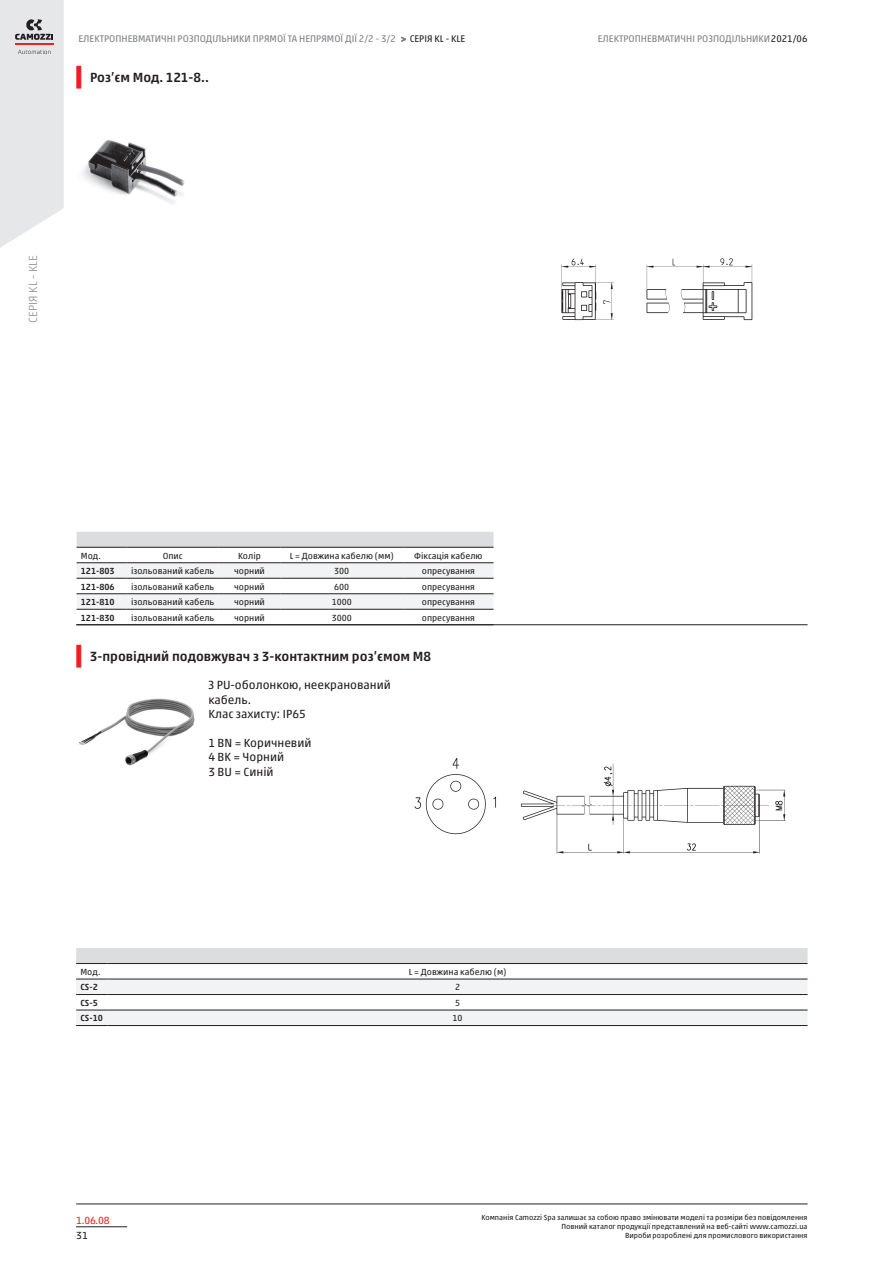
<style>
.page{position:relative;width:893px;height:1263px;background:#fff}
.page>*{position:absolute;margin:0;border:0;box-sizing:border-box;transform-origin:0 0}
.blockTitle_value{font:500 13.5px "Akko W1 G";color:#231f20}
.normal_value{font:12px/14.4px "Akko W1 G";color:#231f20}
.t1{font:300 12px "Akko W1 G";color:#939598}
.secL{font:10.5px "Akko W1 G";color:#e72621}
.sec4L{font:10.5px "Akko W1 G";color:#231f20}
.headTitleR{font:9.75px "Akko W1 G";color:#808285}
.footTitleR{font:9.75px "Akko W1 G";color:#808285}
.headTitleR-2{font:9.75px "Akko W1 G";color:#231f20}
.models_cell{font:9px "Akko W1 G";color:#231f20}
.models_header{font:9px "Akko W1 G";color:#231f20}
.models_row_header{font:500 9px "Akko W1 G";color:#231f20}
.models_model{font:9px "Akko W1 G";color:#231f20}
.footNotesL{font:7.5px "Akko W1 G";color:#231f20}
.s1{font-size:9px;color:#808285}
.s2{color:#231f20}
</style>
<div class="page">
<hr style="left:76px;top:1226px;width:51px;height:1px;background:#231f20">
<svg style="left:0;top:0;width:64px;height:248px;background:#e4e4e6"></svg>
<svg style="left:76px;top:66px;width:5px;height:22px"></svg>
<div style="left:77px;top:532px;width:417px;height:15px;background:#dcdddf"></div>
<svg style="left:77px;top:563px;width:417px;height:46px"></svg>
<hr style="left:77px;top:578px;width:50px;height:1px;background:#231f20">
<hr style="left:77px;top:593px;width:50px;height:1px;background:#231f20">
<hr style="left:77px;top:609px;width:50px;height:1px;background:#231f20">
<hr style="left:127px;top:578px;width:92px;height:1px;background:#231f20">
<hr style="left:127px;top:593px;width:92px;height:1px;background:#231f20">
<hr style="left:127px;top:609px;width:92px;height:1px;background:#231f20">
<hr style="left:219px;top:578px;width:61px;height:1px;background:#231f20">
<hr style="left:219px;top:593px;width:61px;height:1px;background:#231f20">
<hr style="left:219px;top:609px;width:61px;height:1px;background:#231f20">
<hr style="left:280px;top:578px;width:123px;height:1px;background:#231f20">
<hr style="left:280px;top:593px;width:123px;height:1px;background:#231f20">
<hr style="left:280px;top:609px;width:123px;height:1px;background:#231f20">
<hr style="left:403px;top:578px;width:91px;height:1px;background:#231f20">
<hr style="left:403px;top:593px;width:91px;height:1px;background:#231f20">
<hr style="left:403px;top:609px;width:91px;height:1px;background:#231f20">
<hr style="left:77px;top:547px;width:50px;height:1px;background:#231f20">
<hr style="left:77px;top:562px;width:50px;height:1px;background:#231f20">
<hr style="left:127px;top:547px;width:92px;height:1px;background:#231f20">
<hr style="left:127px;top:562px;width:92px;height:1px;background:#231f20">
<hr style="left:219px;top:547px;width:61px;height:1px;background:#231f20">
<hr style="left:219px;top:562px;width:61px;height:1px;background:#231f20">
<hr style="left:280px;top:547px;width:123px;height:1px;background:#231f20">
<hr style="left:280px;top:562px;width:123px;height:1px;background:#231f20">
<hr style="left:403px;top:547px;width:91px;height:1px;background:#231f20">
<hr style="left:403px;top:562px;width:91px;height:1px;background:#231f20">
<hr style="left:76px;top:624px;width:731px;height:1px;background:#231f20">
<img style="left:83px;top:140px;width:102px;height:64px">
<img style="left:561px;top:258px;width:192px;height:63px">
<svg style="left:76px;top:645px;width:5px;height:22px"></svg>
<div style="left:76px;top:948px;width:731px;height:15px;background:#dcdddf"></div>
<svg style="left:76px;top:980px;width:731px;height:45px"></svg>
<hr style="left:76px;top:994px;width:32px;height:1px;background:#231f20">
<hr style="left:76px;top:1010px;width:32px;height:1px;background:#231f20">
<hr style="left:76px;top:1025px;width:32px;height:1px;background:#231f20">
<hr style="left:108px;top:994px;width:699px;height:1px;background:#231f20">
<hr style="left:108px;top:1010px;width:699px;height:1px;background:#231f20">
<hr style="left:108px;top:1025px;width:699px;height:1px;background:#231f20">
<hr style="left:76px;top:963px;width:32px;height:1px;background:#231f20">
<hr style="left:76px;top:979px;width:32px;height:1px;background:#231f20">
<hr style="left:108px;top:963px;width:699px;height:1px;background:#231f20">
<hr style="left:108px;top:979px;width:699px;height:1px;background:#231f20">
<hr style="left:76px;top:1204px;width:731px;height:1px;background:#231f20">
<img style="left:78px;top:698px;width:117px;height:68px">
<img style="left:414px;top:758px;width:372px;height:96px">
<p class="headTitleR" style="left:78px;top:32px;width:319px">ЕЛЕКТРОПНЕВМАТИЧНІ РОЗПОДІЛЬНИКИ ПРЯМОЇ ТА НЕПРЯМОЇ ДІЇ 2/2 - 3/2</p>
<p class="headTitleR-2" style="left:401px;top:32px;width:66px"><span class="s1">&gt;</span> СЕРІЯ KL - KLE</p>
<p class="footTitleR" style="left:598px;top:32px;width:211px">ЕЛЕКТРОПНЕВМАТИЧНІ РОЗПОДІЛЬНИКИ<span class="s2">2021/06</span></p>
<p class="blockTitle_value" style="left:90px;top:68px;width:120px">Роз’єм Мод. 121-8..</p>
<p class="t1" style="left:24px;top:323px;width:69px;rotate:-90deg">СЕРІЯ KL - KLE</p>
<p class="models_model" style="left:81px;top:549px;width:22px">Мод.</p>
<p class="models_header" style="left:163px;top:549px;width:21px">Опис</p>
<p class="models_header" style="left:238px;top:549px;width:24px">Колір</p>
<p class="models_header" style="left:290px;top:549px;width:106px">L = Довжина кабелю (мм)</p>
<p class="models_header" style="left:414px;top:549px;width:70px">Фіксація кабелю</p>
<p class="models_row_header" style="left:81px;top:564px;width:35px">121-803</p>
<p class="models_cell" style="left:131px;top:564px;width:85px">ізольований кабель</p>
<p class="models_cell" style="left:234px;top:564px;width:32px">чорний</p>
<p class="models_cell" style="left:334px;top:564px;width:17px">300</p>
<p class="models_cell" style="left:422px;top:564px;width:55px">опресування</p>
<p class="models_row_header" style="left:81px;top:580px;width:35px">121-806</p>
<p class="models_cell" style="left:131px;top:580px;width:85px">ізольований кабель</p>
<p class="models_cell" style="left:234px;top:580px;width:32px">чорний</p>
<p class="models_cell" style="left:334px;top:580px;width:17px">600</p>
<p class="models_cell" style="left:422px;top:580px;width:55px">опресування</p>
<p class="models_row_header" style="left:81px;top:595px;width:35px">121-810</p>
<p class="models_cell" style="left:131px;top:595px;width:85px">ізольований кабель</p>
<p class="models_cell" style="left:234px;top:595px;width:32px">чорний</p>
<p class="models_cell" style="left:332px;top:595px;width:22px">1000</p>
<p class="models_cell" style="left:422px;top:595px;width:55px">опресування</p>
<p class="models_row_header" style="left:81px;top:611px;width:35px">121-830</p>
<p class="models_cell" style="left:131px;top:611px;width:85px">ізольований кабель</p>
<p class="models_cell" style="left:234px;top:611px;width:32px">чорний</p>
<p class="models_cell" style="left:332px;top:611px;width:22px">3000</p>
<p class="models_cell" style="left:422px;top:611px;width:55px">опресування</p>
<p class="blockTitle_value" style="left:90px;top:647px;width:343px">3-провідний подовжувач з 3-контактним роз’ємом M8</p>
<p class="normal_value" style="left:209px;top:677px;width:184px">З PU-оболонкою, неекранований кабель.<br>Клас захисту: IP65</p>
<p class="normal_value" style="left:209px;top:735px;width:104px">1 BN = Коричневий<br>4 BK = Чорний<br>3 BU = Синій</p>
<p class="models_model" style="left:80px;top:965px;width:22px">Мод.</p>
<p class="models_header" style="left:409px;top:965px;width:99px">L = Довжина кабелю (м)</p>
<p class="models_row_header" style="left:80px;top:980px;width:19px">CS-2</p>
<p class="models_cell" style="left:455px;top:981px;width:7px">2</p>
<p class="models_row_header" style="left:80px;top:996px;width:19px">CS-5</p>
<p class="models_cell" style="left:455px;top:996px;width:7px">5</p>
<p class="models_row_header" style="left:80px;top:1011px;width:24px">CS-10</p>
<p class="models_cell" style="left:453px;top:1012px;width:12px">10</p>
<p class="footNotesL" style="left:481px;top:1212px;width:328px">Компанія Camozzi Spa залишає за собою право змінювати моделі та розміри без повідомлення</p>
<p class="footNotesL" style="left:561px;top:1221px;width:248px">Повний каталог продукції представлений на веб-сайті www.camozzi.ua</p>
<p class="secL" style="left:76px;top:1212px;width:35px">1.06.08</p>
<p class="sec4L" style="left:76px;top:1228px;width:13px">31</p>
<p class="footNotesL" style="left:625px;top:1230px;width:184px">Вироби розроблені для промислового використання</p>
</div>
